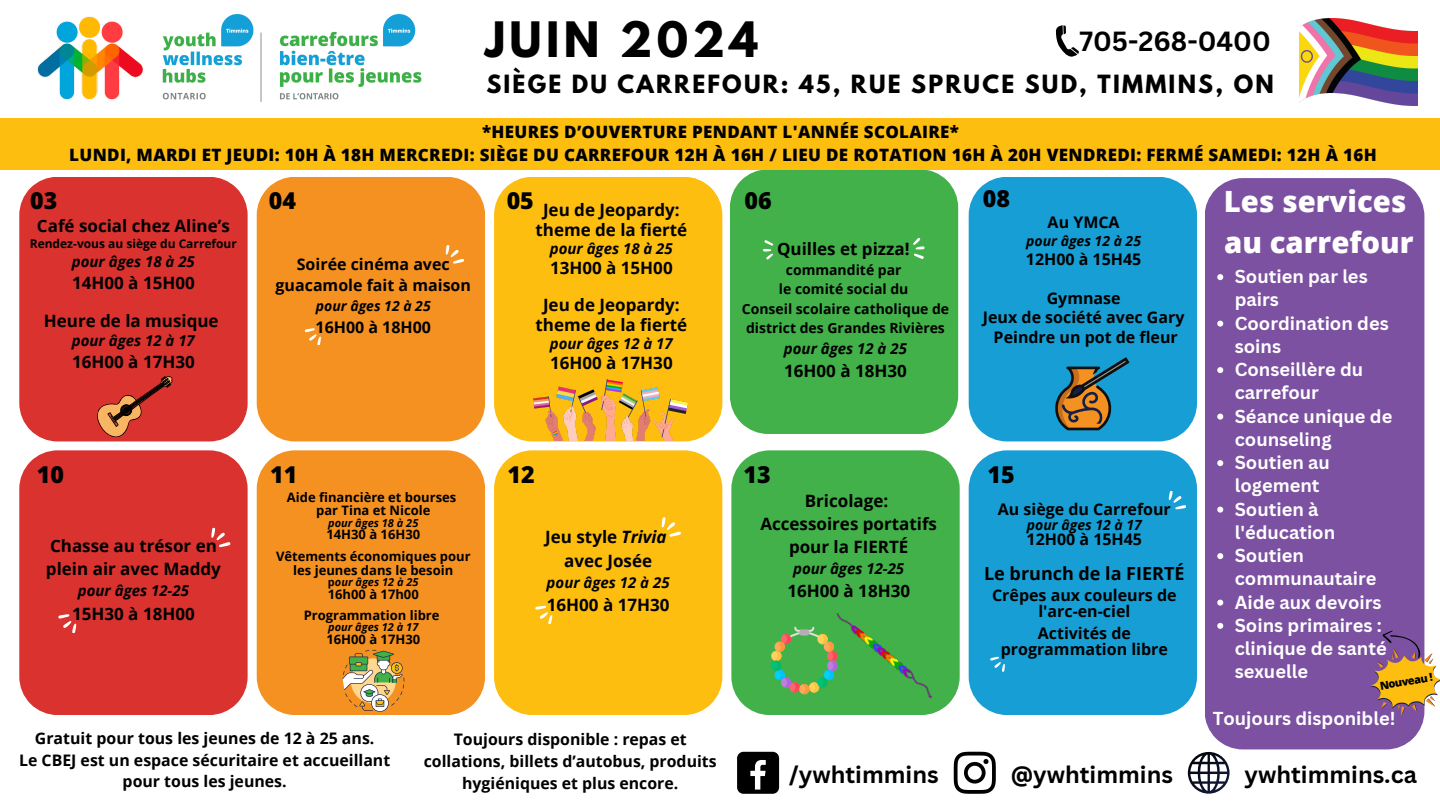
<style>
.page{position:relative;width:1440px;height:810px;background:#fff}
.page>*{position:absolute;margin:0;border:0;box-sizing:border-box;transform-origin:0 0}
.t1{font:700 43.2px "League Spartan";letter-spacing:.1em;color:#000}
.t2{font:800 29.3px/40.5px "Open Sans";color:#fff}
.t3{font:700 26.9px "Canva Sans";color:#000}
.t4{font:700 23.4px "Canva Sans";color:#000}
.t5{font:800 23.2px "Open Sans";color:#000}
.t6{font:700 22.2px "League Spartan";letter-spacing:.1em;color:#000}
.t7{font:700 18.3px/23.2px "Canva Sans";color:#fff}
.t8{font:700 18px "Open Sans";color:#000}
.t9{font:700 17px/23.2px "Open Sans";color:#000;text-align:center}
.t10{font:800 17px/23.2px "Open Sans";letter-spacing:.02em;color:#000;text-align:center}
.t11{font:700 16px/16.3px "Open Sans";color:#000;text-align:center}
.t12{font:700 15.9px/21.8px "Open Sans";color:#000;text-align:center}
.t13{font:italic 700 15px "Open Sans";color:#000}
.t14{font:700 14px/19.5px "Open Sans";color:#000;text-align:center}
.t15{font:italic 700 14px "Open Sans";color:#000}
.t16{font:700 13px/13.3px "Open Sans";color:#000;text-align:center}
.t17{font:700 12px "Open Sans";color:#000}
.t18{font:italic 700 11px "Open Sans";color:#000}
.t19{font:800 11px "Open Sans";color:#000}
.s1{font-style:normal}
.s2{font-style:italic}
</style>
<div class="page">
<img style="left:37px;top:14px;width:385px;height:88px">
<div style="left:19px;top:177px;width:229px;height:264px;background:#d9322f"></div>
<div style="left:257px;top:177px;width:228px;height:264px;background:#f49121"></div>
<div style="left:494px;top:177px;width:228px;height:264px;background:#febe10"></div>
<div style="left:730px;top:169px;width:228px;height:265px;background:#42b149"></div>
<div style="left:969px;top:177px;width:228px;height:264px;background:#179fd5"></div>
<div style="left:1205px;top:178px;width:219px;height:571px;background:#7c51a1"></div>
<div style="left:19px;top:450px;width:229px;height:265px;background:#d9322f"></div>
<div style="left:257px;top:450px;width:228px;height:265px;background:#f49121"></div>
<div style="left:494px;top:450px;width:228px;height:265px;background:#febe10"></div>
<div style="left:731px;top:450px;width:229px;height:265px;background:#42b149"></div>
<div style="left:969px;top:450px;width:228px;height:265px;background:#179fd5"></div>
<svg style="left:954px;top:752px;width:42px;height:42px"></svg>
<div style="left:737px;top:752px;width:42px;height:42px;background:#000;border-radius:6px"></div>
<svg style="left:750px;top:760px;width:16px;height:30px"></svg>
<svg style="left:1188px;top:752px;width:42px;height:42px"></svg>
<svg style="left:1056px;top:25px;width:23px;height:32px"></svg>
<div style="left:0;top:118px;width:1440px;height:51px;background:#febe10"></div>
<svg style="left:446px;top:245px;width:18px;height:19px"></svg>
<svg style="left:304px;top:327px;width:17px;height:18px"></svg>
<svg style="left:913px;top:237px;width:12px;height:24px"></svg>
<svg style="left:762px;top:238px;width:12px;height:23px"></svg>
<svg style="left:58px;top:613px;width:18px;height:21px"></svg>
<svg style="left:211px;top:527px;width:20px;height:21px"></svg>
<svg style="left:535px;top:605px;width:18px;height:20px"></svg>
<svg style="left:662px;top:517px;width:19px;height:20px"></svg>
<svg style="left:990px;top:656px;width:15px;height:16px"></svg>
<svg style="left:1169px;top:491px;width:17px;height:19px"></svg>
<svg style="left:1217px;top:274px;width:6px;height:6px"></svg>
<svg style="left:1217px;top:321px;width:6px;height:6px"></svg>
<svg style="left:1217px;top:367px;width:6px;height:6px"></svg>
<svg style="left:1217px;top:414px;width:6px;height:6px"></svg>
<svg style="left:1217px;top:460px;width:6px;height:6px"></svg>
<svg style="left:1217px;top:507px;width:6px;height:6px"></svg>
<svg style="left:1217px;top:553px;width:6px;height:6px"></svg>
<svg style="left:1217px;top:600px;width:6px;height:6px"></svg>
<svg style="left:1217px;top:623px;width:6px;height:6px"></svg>
<svg style="left:1368px;top:627px;width:72px;height:90px;background:#b98f78"></svg>
<img style="left:1299px;top:18px;width:118px;height:88px">
<svg style="left:93px;top:364px;width:81px;height:78px;background:#cb4133"></svg>
<img style="left:533px;top:379px;width:154px;height:62px">
<svg style="left:1055px;top:357px;width:74px;height:73px;background:#577974"></svg>
<svg style="left:342px;top:650px;width:62px;height:65px;background:#caa55c"></svg>
<svg style="left:771px;top:627px;width:58px;height:67px;background:#62ae58"></svg>
<div style="left:799px;top:629px;width:10px;height:7px;background:#b5adb6;border-radius:3px"></div>
<img style="left:829px;top:613px;width:110px;height:85px">
<p class="t1" style="left:485px;top:19px;width:275px">JUIN 2024</p>
<p class="t3" style="left:1079px;top:22px;width:193px">705-268-0400</p>
<p class="t6" style="left:486px;top:73px;width:789px">SIÈGE DU CARREFOUR: 45, RUE SPRUCE SUD, TIMMINS, ON</p>
<p class="t10" style="left:69px;top:120px;width:1309px">*HEURES D’OUVERTURE PENDANT L'ANNÉE SCOLAIRE*<br>LUNDI, MARDI ET JEUDI: 10H À 18H MERCREDI: SIÈGE DU CARREFOUR 12H À 16H / LIEU DE ROTATION 16H À 20H VENDREDI: FERMÉ SAMEDI: 12H À 16H</p>
<h1 class="t5" style="left:30px;top:185px;width:29px">03</h1>
<p class="t9" style="left:37px;top:213px;width:194px">Café social chez Aline’s</p>
<p class="t17" style="left:30px;top:235px;width:209px">Rendez-vous au siège du Carrefour</p>
<p class="t13" style="left:72px;top:251px;width:124px">pour âges 18 à 25</p>
<p class="t9" style="left:72px;top:270px;width:124px">14H00 à 15H00</p>
<p class="t9" style="left:44px;top:309px;width:176px">Heure de la musique</p>
<p class="t13" style="left:72px;top:330px;width:124px">pour âges 12 à 17</p>
<p class="t9" style="left:72px;top:350px;width:124px">16H00 à 17H30</p>
<p class="t5" style="left:269px;top:185px;width:29px">04</p>
<p class="t5" style="left:507px;top:185px;width:29px">05</p>
<p class="t5" style="left:744px;top:185px;width:29px">06</p>
<h6 class="t5" style="left:983px;top:183px;width:29px">08</h6>
<p class="t9" style="left:535px;top:199px;width:153px;line-height:20.2px">Jeu de Jeopardy: theme de la fierté</p>
<p class="t13" style="left:550px;top:238px;width:124px">pour âges 18 à 25</p>
<p class="t9" style="left:550px;top:256px;width:124px">13H00 à 15H00</p>
<p class="t9" style="left:535px;top:294px;width:153px;line-height:20.2px">Jeu de Jeopardy: theme de la fierté</p>
<p class="t13" style="left:550px;top:333px;width:124px">pour âges 12 à 17</p>
<p class="t9" style="left:550px;top:351px;width:124px">16H00 à 17H30</p>
<p class="t11" style="left:1048px;top:214px;width:73px">Au YMCA</p>
<p class="t15" style="left:1026px;top:231px;width:116px">pour âges 12 à 25</p>
<p class="t11" style="left:1026px;top:250px;width:117px">12H00 à 15H45</p>
<p class="t11" style="left:1047px;top:289px;width:75px">Gymnase</p>
<h6 class="t11" style="left:983px;top:309px;width:203px">Jeux de société avec Gary</h6>
<p class="t11" style="left:994px;top:328px;width:186px">Peindre un pot de fleur</p>
<p class="t9" style="left:777px;top:237px;width:134px">Quilles et pizza!</p>
<p class="t14" style="left:786px;top:259px;width:117px">commandité par</p>
<p class="t14" style="left:779px;top:279px;width:131px">le comité social du</p>
<p class="t14" style="left:742px;top:298px;width:209px">Conseil scolaire catholique de district des Grandes Rivières</p>
<p class="t13" style="left:784px;top:338px;width:124px">pour âges 12 à 25</p>
<p class="t9" style="left:784px;top:359px;width:124px">16H00 à 18H30</p>
<p class="t11" style="left:276px;top:253px;width:197px;line-height:21.8px">Soirée cinéma avec guacamole fait à maison</p>
<p class="t15" style="left:316px;top:296px;width:116px">pour âges 12 à 25</p>
<h2 class="t11" style="left:316px;top:318px;width:117px">16H00 à 18H00</h2>
<p class="t5" style="left:37px;top:458px;width:29px">10</p>
<h2 class="t5" style="left:270px;top:458px;width:29px">11</h2>
<h3 class="t5" style="left:988px;top:458px;width:29px">15</h3>
<p class="t5" style="left:507px;top:458px;width:29px">12</p>
<p class="t5" style="left:744px;top:458px;width:29px">13</p>
<p class="t9" style="left:46px;top:534px;width:176px;text-align:left">Chasse au trésor en plein air avec Maddy</p>
<p class="t13" style="left:78px;top:580px;width:113px">pour âges 12-25</p>
<p class="t9" style="left:72px;top:601px;width:124px">15H30 à 18H00</p>
<p class="t16" style="left:287px;top:490px;width:171px">Aide financière et bourses</p>
<p class="t16" style="left:316px;top:504px;width:116px">par Tina et Nicole</p>
<p class="t18" style="left:328px;top:515px;width:92px">pour âges 18 à 25</p>
<p class="t16" style="left:326px;top:528px;width:95px">14H30 à 16H30</p>
<p class="t16" style="left:276px;top:550px;width:196px">Vêtements économiques pour les jeunes dans le besoin</p>
<p class="t18" style="left:328px;top:574px;width:92px"><span class="s1">p</span>our âges 12 à 25</p>
<h6 class="t16" style="left:328px;top:587px;width:92px">16h00 à 17h00</h6>
<p class="t16" style="left:304px;top:608px;width:137px">Programmation libre</p>
<p class="t18" style="left:328px;top:620px;width:92px">pour âges 12 à 17</p>
<p class="t16" style="left:326px;top:632px;width:95px">16H00 à 17H30</p>
<h6 class="t9" style="left:545px;top:525px;width:123px">Jeu style <span class="s2">Trivia</span></h6>
<p class="t9" style="left:564px;top:548px;width:89px">avec Josée</p>
<p class="t13" style="left:547px;top:572px;width:124px">pour âges 12 à 25</p>
<p class="t9" style="left:547px;top:593px;width:124px">16H00 à 17H30</p>
<p class="t9" style="left:760px;top:489px;width:178px">Bricolage:<br>Accessoires portatifs pour la FIERTÉ</p>
<p class="t13" style="left:793px;top:558px;width:113px">pour âges 12-25</p>
<p class="t9" style="left:787px;top:579px;width:124px">16H00 à 18H30</p>
<p class="t11" style="left:998px;top:501px;width:175px">Au siège du Carrefour</p>
<p class="t15" style="left:1027px;top:515px;width:116px">pour âges 12 à 17</p>
<h6 class="t11" style="left:1027px;top:531px;width:117px">12H00 à 15H45</h6>
<h6 class="t8" style="left:984px;top:561px;width:202px">Le brunch de la FIERTÉ</h6>
<p class="t11" style="left:992px;top:587px;width:186px">Crêpes aux couleurs de l'arc-en-ciel</p>
<p class="t11" style="left:1001px;top:624px;width:169px">Activités de programmation libre</p>
<p class="t2" style="left:1224px;top:181px;width:191px">Les services au carrefour</p>
<p class="t7" style="left:1235px;top:264px;width:134px">Soutien par les pairs</p>
<p class="t7" style="left:1235px;top:311px;width:155px">Coordination des soins</p>
<p class="t7" style="left:1235px;top:357px;width:130px">Conseillère du carrefour</p>
<p class="t7" style="left:1235px;top:404px;width:159px">Séance unique de counseling</p>
<p class="t7" style="left:1235px;top:450px;width:97px">Soutien au logement</p>
<p class="t7" style="left:1235px;top:497px;width:102px">Soutien à l'éducation</p>
<p class="t7" style="left:1235px;top:543px;width:143px">Soutien communautaire</p>
<p class="t7" style="left:1235px;top:590px;width:148px">Aide aux devoirs</p>
<p class="t7" style="left:1235px;top:613px;width:154px">Soins primaires : clinique de santé sexuelle</p>
<p class="t7" style="left:1213px;top:706px;width:184px">Toujours disponible!</p>
<p class="t19" style="left:1379px;top:678px;width:55px;rotate:-10deg">Nouveau !</p>
<p class="t12" style="left:35px;top:727px;width:341px">Gratuit pour tous les jeunes de 12 à 25 ans.</p>
<h5 class="t12" style="left:19px;top:749px;width:373px">Le CBEJ est un espace sécuritaire et accueillant pour tous les jeunes.</h5>
<p class="t12" style="left:424px;top:728px;width:294px">Toujours disponible : repas et collations, billets d’autobus, produits hygiéniques et plus encore.</p>
<p class="t4" style="left:789px;top:758px;width:151px">/ywhtimmins</p>
<p class="t4" style="left:1011px;top:758px;width:164px">@ywhtimmins</p>
<p class="t4" style="left:1245px;top:758px;width:174px">ywhtimmins.ca</p>
</div>
